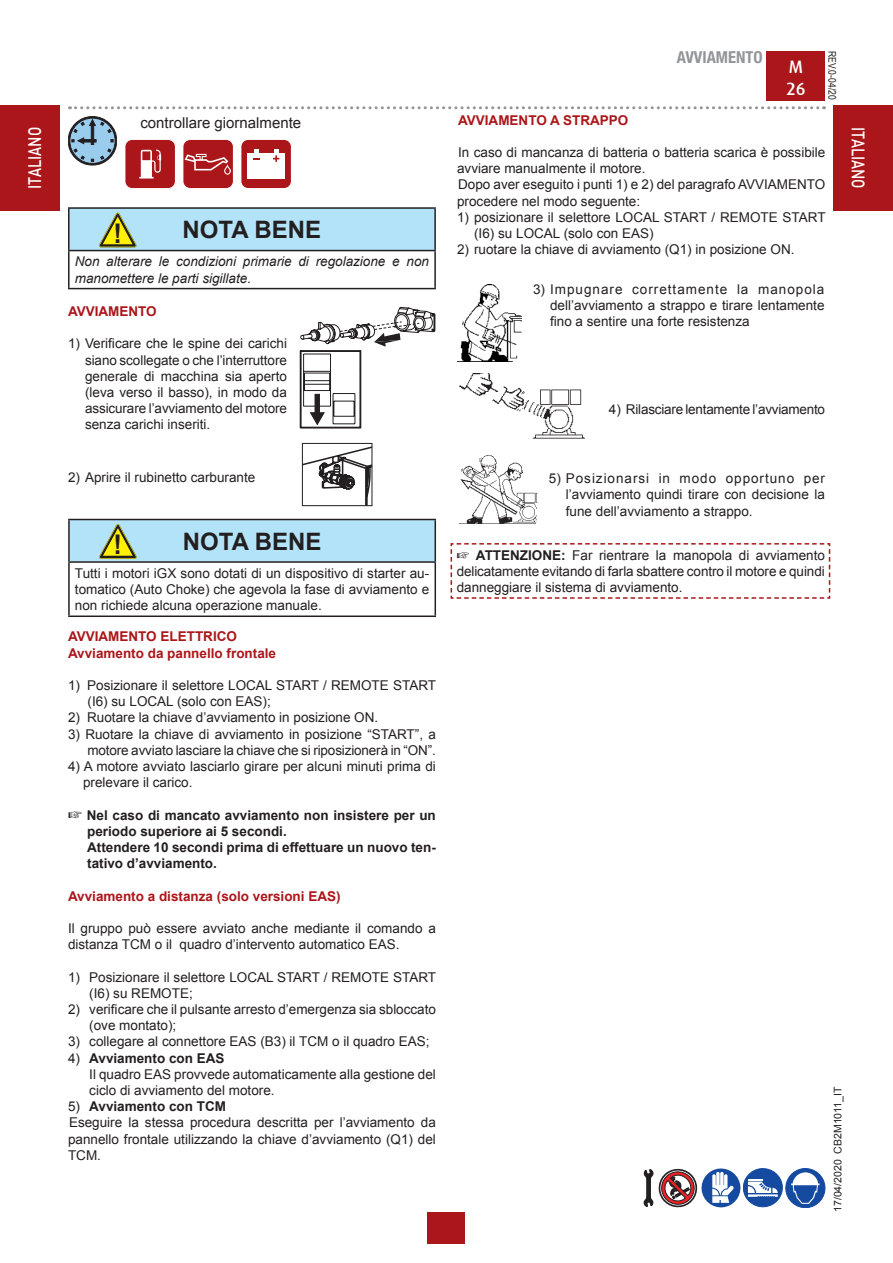
<style>
.page{position:relative;width:893px;height:1263px;background:#fff}
.page>*{position:absolute;margin:0;border:0;box-sizing:border-box;transform-origin:0 0}
.t1{font:700 27.15px "Arial";color:#231f20;scale:.95 1}
.t2{font:700 24px "Arial";color:#231f20}
.t3{font:500 18px "DIN Pro";color:#fff;scale:.8 1}
.t4{font:500 18px "Dax";color:#fff}
.t5{font:700 condensed 16.5px "Helvetica Neue LTW1 G";color:#939598}
._1Body1-1{font:15px "Arial";color:#231f20}
._1Body1-1-2{font:13.5px/16.2px "Arial";color:#231f20}
._1Body{font:13.5px/16.2px "Arial";color:#231f20;text-align:justify}
._1Body1-1-3{font:700 13.5px/16.2px "Arial";color:#231f20}
._1Body1{font:13.5px/16.2px "Arial";color:#231f20;text-align:justify}
._1Body1-1-4{font:700 13.5px "Arial";color:#ab161a}
._1Body1-1-5{font:italic 13.5px/16.2px "Arial";color:#231f20}
._1Body-2{font:700 13.5px "Arial";color:#ab161a}
.t6{font:10.5px "Arial";color:#231f20}
._1HeadPageBo{font:10.5px "Arial Narrow";color:#231f20}
.s1{font-weight:700}
.s2{font-weight:400}
</style>
<div class="page">
<div style="left:767px;top:51px;width:58px;height:50px;background:#ab161a"></div>
<svg style="left:70px;top:106px;width:754px;height:3px"></svg>
<div style="left:428px;top:1212px;width:37px;height:31px;background:#ab161a"></div>
<div style="left:0;top:105px;width:60px;height:106px;background:#ab161a"></div>
<div style="left:833px;top:105px;width:60px;height:106px;background:#ab161a"></div>
<svg style="left:643px;top:1168px;width:182px;height:40px"></svg>
<div style="left:69px;top:208px;width:366px;height:43px;background:#b3e3f9"></div>
<hr style="left:68px;top:207px;width:368px;height:2px;background:#231f20">
<hr style="left:68px;top:209px;width:2px;height:41px;background:#231f20">
<hr style="left:434px;top:209px;width:2px;height:41px;background:#231f20">
<hr style="left:68px;top:250px;width:368px;height:1px;background:#231f20">
<hr style="left:68px;top:251px;width:2px;height:37px;background:#231f20">
<hr style="left:434px;top:251px;width:2px;height:37px;background:#231f20">
<hr style="left:68px;top:288px;width:368px;height:1px;background:#231f20">
<svg style="left:99px;top:213px;width:38px;height:34px"></svg>
<svg style="left:68px;top:116px;width:49px;height:49px"></svg>
<svg style="left:300px;top:307px;width:136px;height:40px"></svg>
<hr style="left:330px;top:354px;width:1px;height:52px;background:#231f20">
<hr style="left:303px;top:354px;width:1px;height:52px;background:#231f20">
<hr style="left:301px;top:351px;width:1px;height:77px;background:#231f20">
<hr style="left:300px;top:428px;width:61px;height:1px;background:#231f20">
<hr style="left:301px;top:427px;width:59px;height:1px;background:#231f20">
<svg style="left:301px;top:354px;width:29px;height:6px"></svg>
<hr style="left:301px;top:351px;width:59px;height:1px;background:#231f20">
<hr style="left:300px;top:350px;width:61px;height:1px;background:#231f20">
<hr style="left:300px;top:351px;width:1px;height:77px;background:#231f20">
<hr style="left:360px;top:351px;width:1px;height:77px;background:#231f20">
<svg style="left:301px;top:366px;width:59px;height:59px"></svg>
<div style="left:125px;top:140px;width:50px;height:48px;background:#ab161a;border-radius:7px"></div>
<svg style="left:139px;top:149px;width:22px;height:30px"></svg>
<div style="left:183px;top:140px;width:50px;height:48px;background:#ab161a;border-radius:7px"></div>
<svg style="left:185px;top:154px;width:46px;height:21px"></svg>
<div style="left:241px;top:140px;width:50px;height:48px;background:#ab161a;border-radius:7px"></div>
<div style="left:247px;top:153px;width:38px;height:26px;background:#fff"></div>
<svg style="left:253px;top:149px;width:6px;height:10px"></svg>
<svg style="left:273px;top:149px;width:6px;height:13px"></svg>
<div style="left:69px;top:519px;width:366px;height:43px;background:#b3e3f9"></div>
<hr style="left:68px;top:519px;width:368px;height:1px;background:#231f20">
<hr style="left:68px;top:520px;width:2px;height:41px;background:#231f20">
<hr style="left:435px;top:520px;width:1px;height:41px;background:#231f20">
<hr style="left:68px;top:561px;width:368px;height:2px;background:#231f20">
<hr style="left:68px;top:563px;width:2px;height:52px;background:#231f20">
<hr style="left:435px;top:563px;width:1px;height:52px;background:#231f20">
<hr style="left:68px;top:615px;width:368px;height:2px;background:#231f20">
<svg style="left:99px;top:524px;width:38px;height:35px"></svg>
<img style="left:459px;top:374px;width:126px;height:65px">
<img style="left:460px;top:284px;width:61px;height:77px">
<img style="left:459px;top:455px;width:79px;height:69px">
<svg style="left:301px;top:445px;width:72px;height:61px"></svg>
<div style="left:302px;top:443px;width:70px;height:63px;border:1px solid #231f20"></div>
<svg style="left:450px;top:543px;width:381px;height:56px"></svg>
<p class="t5" style="left:677px;top:47px;width:87px">AVVIAMENTO</p>
<p class="t4" style="left:789px;top:57px;width:16px">M</p>
<p class="t4" style="left:786px;top:79px;width:21px">26</p>
<p class="_1HeadPageBo" style="left:840px;top:51px;width:50px;rotate:90deg">REV.0-04/20</p>
<p class="_1Body-2" style="left:458px;top:111px;width:172px">AVVIAMENTO A STRAPPO</p>
<p class="_1Body" style="left:457px;top:144px;width:370px">In caso di mancanza di batteria o batteria scarica è possibile avviare manualmente il motore.</p>
<p class="_1Body" style="left:457px;top:177px;width:370px">Dopo aver eseguito i punti 1) e 2) del paragrafo AVVIAMENTO procedere nel modo seguente:</p>
<p class="_1Body" style="left:474px;top:209px;width:353px;text-indent:-17px">1) posizionare il selettore LOCAL START / REMOTE START (I6) su LOCAL (solo con EAS)</p>
<p class="_1Body" style="left:457px;top:242px;width:339px">2) ruotare la chiave di avviamento (Q1) in posizione ON.</p>
<p class="_1Body1-1" style="left:140px;top:113px;width:162px">controllare giornalmente</p>
<h3 class="t3" style="left:22px;top:189px;width:79px;rotate:-90deg">ITALIANO</h3>
<h3 class="t3" style="left:871px;top:127px;width:79px;rotate:90deg">ITALIANO</h3>
<p class="t2" style="left:183px;top:214px;width:140px">NOTA BENE</p>
<p class="_1Body1-1-5" style="left:75px;top:254px;width:356px">Non alterare le condizioni primarie di regolazione e non manomettere le parti sigillate.</p>
<p class="t1" style="left:113px;top:216px;width:11px">!</p>
<p class="_1Body" style="left:550px;top:281px;width:276px;text-indent:-17px">3) Impugnare correttamente la manopola dell’avviamento a strappo e tirare lentamente fino a sentire una forte resistenza</p>
<p class="_1Body-2" style="left:68px;top:302px;width:90px">AVVIAMENTO</p>
<p class="_1Body" style="left:85px;top:336px;width:203px;text-indent:-17px">1) Verificare che le spine dei carichi siano scollegate o che l’interruttore generale di macchina sia aperto (leva verso il basso), in modo da assicurare l’avviamento del motore senza carichi inseriti.</p>
<p class="_1Body1-1-2" style="left:609px;top:401px;width:218px">4) Rilasciare lentamente l’avviamento</p>
<p class="_1Body" style="left:68px;top:470px;width:189px">2) Aprire il rubinetto carburante</p>
<p class="_1Body1-1-2" style="left:566px;top:470px;width:261px;text-align:justify;text-indent:-17px">5) Posizionarsi in modo opportuno per l’avviamento quindi tirare con decisione la fune dell’avviamento a strappo.</p>
<p class="t2" style="left:183px;top:525px;width:140px">NOTA BENE</p>
<p class="_1Body1-1-2" style="left:75px;top:565px;width:356px;text-align:justify">Tutti i motori iGX sono dotati di un dispositivo di starter au&shy;tomatico (Auto Choke) che agevola la fase di avviamento e non richiede alcuna operazione manuale.</p>
<p class="t1" style="left:114px;top:527px;width:11px">!</p>
<p class="_1Body1" style="left:457px;top:547px;width:370px;text-indent:19px"><span class="s1">ATTENZIONE:</span> Far rientrare la manopola di avviamento delicatamente evitando di farla sbattere contro il motore e quindi danneggiare il sistema di avviamento.</p>
<p class="_1Body1-1-4" style="left:68px;top:628px;width:171px">AVVIAMENTO ELETTRICO</p>
<p class="_1Body1-1-4" style="left:68px;top:644px;width:210px">Avviamento da pannello frontale</p>
<p class="_1Body1-1-2" style="left:88px;top:677px;width:350px;text-indent:-20px">1) Posizionare il selettore LOCAL START / REMOTE START (I6) su LOCAL (solo con EAS);</p>
<p class="_1Body1-1-2" style="left:68px;top:710px;width:312px">2) Ruotare la chiave d’avviamento in posizione ON.</p>
<p class="_1Body1-1-2" style="left:68px;top:726px;width:369px;text-align:right">3) Ruotare la chiave di avviamento in posizione “START”, a motore avviato lasciare la chiave che si riposizionerà in “ON”.</p>
<p class="_1Body1-1-2" style="left:83px;top:758px;width:354px;text-indent:-15px">4) A motore avviato lasciarlo girare per alcuni minuti prima di prelevare il carico.</p>
<p class="_1Body1-1-3" style="left:87px;top:807px;width:351px">Nel caso di mancato avviamento non insistere per un periodo superiore ai 5 secondi.</p>
<p class="_1Body1-1-3" style="left:87px;top:839px;width:350px">Attendere 10 secondi prima di effettuare un nuovo ten&shy;tativo d’avviamento.</p>
<p class="_1Body1-1-4" style="left:68px;top:887px;width:274px">Avviamento a distanza (solo versioni EAS)</p>
<p class="_1Body1-1-2" style="left:68px;top:920px;width:369px">Il gruppo può essere avviato anche mediante il comando a distanza TCM o il quadro d’intervento automatico EAS.</p>
<p class="_1Body1-1-2" style="left:89px;top:969px;width:348px;text-indent:-21px">1) Posizionare il selettore LOCAL START / REMOTE START (I6) su REMOTE;</p>
<p class="_1Body1-1-2" style="left:89px;top:1001px;width:348px;text-indent:-21px">2) verificare che il pulsante arresto d’emergenza sia sbloccato (ove montato);</p>
<p class="_1Body1-1-2" style="left:68px;top:1034px;width:363px">3) collegare al connettore EAS (B3) il TCM o il quadro EAS;</p>
<p class="_1Body1-1-3" style="left:68px;top:1050px;width:158px"><span class="s2">4)</span> Avviamento con EAS</p>
<p class="_1Body1-1-2" style="left:89px;top:1066px;width:348px">Il quadro EAS provvede automaticamente alla gestione del ciclo di avviamento del motore.</p>
<p class="_1Body1-1-3" style="left:68px;top:1099px;width:159px"><span class="s2">5)</span> Avviamento con TCM</p>
<p class="_1Body" style="left:68px;top:1115px;width:369px">Eseguire la stessa procedura descritta per l’avviamento da pannello frontale utilizzando la chiave d’avviamento (Q1) del TCM.</p>
<p class="t6" style="left:831px;top:1212px;width:127px;rotate:-90deg">17/04/2020 CB2M1011_IT</p>
</div>
